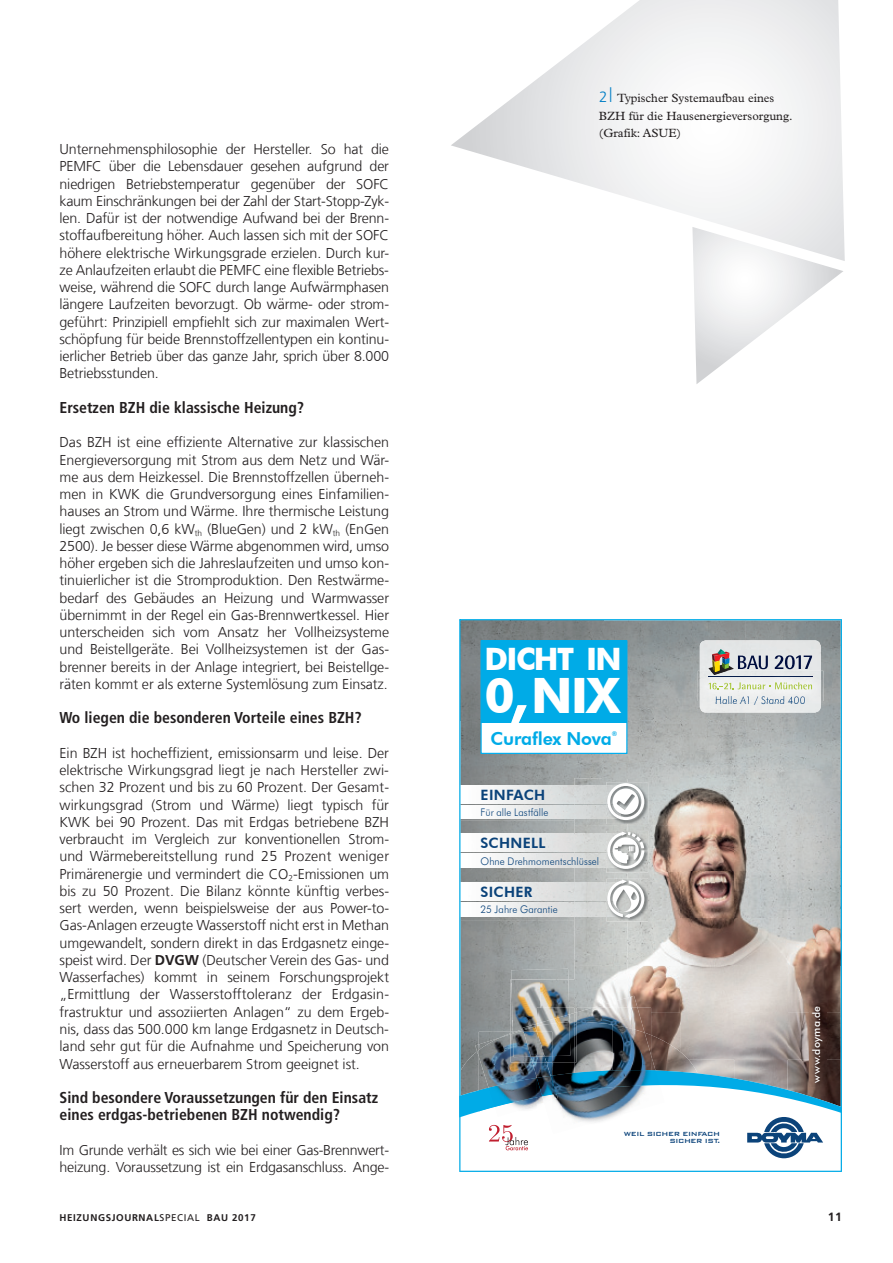
<style>
.page{position:relative;width:893px;height:1263px;background:#fff}
.page>*{position:absolute;margin:0;border:0;box-sizing:border-box;transform-origin:0 0}
.t1{font:700 48.75px "Futura BT";color:#fff}
.t2{font:700 30.9px "Futura BT";letter-spacing:-.05em;color:#fff}
.t3{font:800 17.85px "Futura BT";letter-spacing:-.01em;color:#00abe7}
.t4{font:700 condensed 15.75px/17.2px "Frutiger LT Com";color:#231f20}
.t5{font:300 14.25px/17.2px "Frutiger LT Com";letter-spacing:-.01em;color:#231f20;text-align:justify}
.t6{font:800 14.25px "Futura BT";letter-spacing:.025em;color:#0b437a}
.t7{font:12px/17.2px "Plantin";color:#231f20}
.t8{font:700 12px "Frutiger LT Com";color:#231f20}
.t9{font:300 10.5px "Futura BT";letter-spacing:.01em;color:#0b437a;scale:.95 1}
.t10{font:500 10.5px "Futura BT";letter-spacing:.02em;color:#fff}
.t11{font:300 9.9px "Futura BT";letter-spacing:.02em;color:#0b437a}
.t12{font:700 9.75px "Frutiger LT Com";letter-spacing:.065em;color:#231f20}
.t13{font:500 7.95px/6.8px "Bank Gothic BT";letter-spacing:-.05em;color:#0b437a;text-align:right}
.t14{font:800 6.6px "Futura BT";color:#00abe7}
.s1{font-weight:700}
.s2{font-family:"Frutiger LT Com";font-weight:300;font-size:15px;color:#007ec5}
.s3{font-family:"Frutiger LT Com";font-weight:300;font-size:21px;color:#007ec5}
.s4{font-weight:400}
</style>
<div class="page">
<img style="left:459px;top:619px;width:383px;height:553px">
<div style="left:700px;top:640px;width:121px;height:72px;background:#e5e7e7"></div>
<img style="left:716px;top:701px;width:89px;height:3px">
<svg style="left:775px;top:655px;width:37px;height:14px"></svg>
<img style="left:698px;top:671px;width:125px;height:30px">
<div style="left:700px;top:671px;width:121px;height:30px;background:#eceded"></div>
<img style="left:716px;top:696px;width:89px;height:5px">
<img style="left:709px;top:676px;width:103px;height:1px">
<svg style="left:708px;top:649px;width:60px;height:26px;background:#b1aeab"></svg>
<svg style="left:709px;top:682px;width:103px;height:7px"></svg>
<svg style="left:451px;top:0;width:394px;height:261px"></svg>
<svg style="left:692px;top:227px;width:151px;height:157px"></svg>
<p class="t5" style="left:60px;top:141px;width:331px">Unternehmensphilosophie der Hersteller. So hat die PEMFC über die Lebensdauer gesehen aufgrund der niedrigen Betriebstemperatur gegenüber der SOFC kaum Einschränkungen bei der Zahl der Start-Stopp-Zyk&shy;len. Dafür ist der notwendige Aufwand bei der Brenn&shy;stoffaufbereitung höher. Auch lassen sich mit der SOFC höhere elektrische Wirkungsgrade erzielen. Durch kur&shy;ze Anlaufzeiten erlaubt die PEMFC eine flexible Betriebs&shy;weise, während die SOFC durch lange Aufwärmphasen längere Laufzeiten bevorzugt. Ob wärme- oder strom&shy;geführt: Prinzipiell empfiehlt sich zur maximalen Wert&shy;schöpfung für beide Brennstoffzellentypen ein kontinu&shy;ierlicher Betrieb über das ganze Jahr, sprich über 8.000<br>Betriebsstunden.</p>
<p class="t4" style="left:60px;top:399px;width:246px">Ersetzen BZH die klassische Heizung?</p>
<p class="t5" style="left:60px;top:434px;width:331px">Das BZH ist eine effiziente Alternative zur klassischen Energieversorgung mit Strom aus dem Netz und Wär&shy;me aus dem Heizkessel. Die Brennstoffzellen überneh&shy;men in KWK die Grundversorgung eines Einfamilien&shy;hauses an Strom und Wärme. Ihre thermische Leistung liegt zwischen 0,6 kW<sub>th</sub> (BlueGen) und 2 kW<sub>th</sub> (EnGen 2500). Je besser diese Wärme abgenommen wird, umso höher ergeben sich die Jahreslaufzeiten und umso kon&shy;tinuierlicher ist die Stromproduktion. Den Restwärme&shy;bedarf des Gebäudes an Heizung und Warmwasser übernimmt in der Regel ein Gas-Brennwertkessel. Hier unterscheiden sich vom Ansatz her Vollheizsysteme und Beistellgeräte. Bei Vollheizsystemen ist der Gas&shy;brenner bereits in der Anlage integriert, bei Beistellge&shy;räten kommt er als externe Systemlösung zum Einsatz.</p>
<p class="t4" style="left:60px;top:709px;width:304px">Wo liegen die besonderen Vorteile eines BZH?</p>
<p class="t5" style="left:60px;top:744px;width:331px">Ein BZH ist hocheffizient, emissionsarm und leise. Der elektrische Wirkungsgrad liegt je nach Hersteller zwi&shy;schen 32 Prozent und bis zu 60 Prozent. Der Gesamt&shy;wirkungsgrad (Strom und Wärme) liegt typisch für KWK bei 90 Prozent. Das mit Erdgas betriebene BZH verbraucht im Vergleich zur konventionellen Strom&shy;und Wärmebereitstellung rund 25 Prozent weniger Primärenergie und vermindert die CO<sub>2</sub>-Emissionen um bis zu 50 Prozent. Die Bilanz könnte künftig verbes&shy;sert werden, wenn beispielsweise der aus Power-to-Gas-Anlagen erzeugte Wasserstoff nicht erst in Methan umgewandelt, sondern direkt in das Erdgasnetz einge&shy;speist wird. Der <span class="s1">DVGW</span> (Deutscher Verein des Gas- und Wasserfaches) kommt in seinem Forschungsprojekt „Ermittlung der Wasserstofftoleranz der Erdgasin&shy;frastruktur und assoziierten Anlagen“ zu dem Ergeb&shy;nis, dass das 500.000 km lange Erdgasnetz in Deutsch&shy;land sehr gut für die Aufnahme und Speicherung von Wasserstoff aus erneuerbarem Strom geeignet ist.</p>
<p class="t4" style="left:60px;top:1089px;width:320px">Sind besondere Voraussetzungen für den Einsatz eines erdgas-betriebenen BZH notwendig?</p>
<p class="t5" style="left:60px;top:1141px;width:331px">Im Grunde verhält es sich wie bei einer Gas-Brennwert&shy;heizung. Voraussetzung ist ein Erdgasanschluss. Ange-</p>
<p class="t7" style="left:599px;top:90px;width:195px"><span class="s2">2</span><span class="s3">I</span> Typischer Systemaufbau eines<br>BZH für die Hausenergieversorgung. (Grafik: ASUE)</p>
<h2 class="t2" style="left:484px;top:640px;width:139px">DICHT IN</h2>
<h1 class="t1" style="left:484px;top:666px;width:138px">0, NIX</h1>
<p class="t3" style="left:491px;top:727px;width:123px">Curaflex Nova</p>
<p class="t14" style="left:612px;top:730px;width:7px">®</p>
<p class="t6" style="left:480px;top:786px;width:66px">EINFACH</p>
<p class="t9" style="left:480px;top:806px;width:73px">Für alle Lastfälle</p>
<p class="t6" style="left:480px;top:834px;width:66px">SCHNELL</p>
<p class="t9" style="left:480px;top:854px;width:127px">Ohne Drehmomentschlüssel</p>
<p class="t6" style="left:480px;top:883px;width:54px">SICHER</p>
<p class="t9" style="left:480px;top:903px;width:83px">25 Jahre Garantie</p>
<p class="t11" style="left:715px;top:694px;width:92px">Halle A1 / Stand 400</p>
<p class="t10" style="left:810px;top:1082px;width:78px;rotate:-90deg">www.doyma.de</p>
<p class="t13" style="left:624px;top:1130px;width:98px">WEIL SICHER EINFACH<br>SICHER IST.</p>
<p class="t12" style="left:60px;top:1212px;width:198px">HEIZUNGSJOURNAL<span class="s4">SPECIAL</span> BAU 2017</p>
<p class="t8" style="left:828px;top:1210px;width:16px">11</p>
</div>
